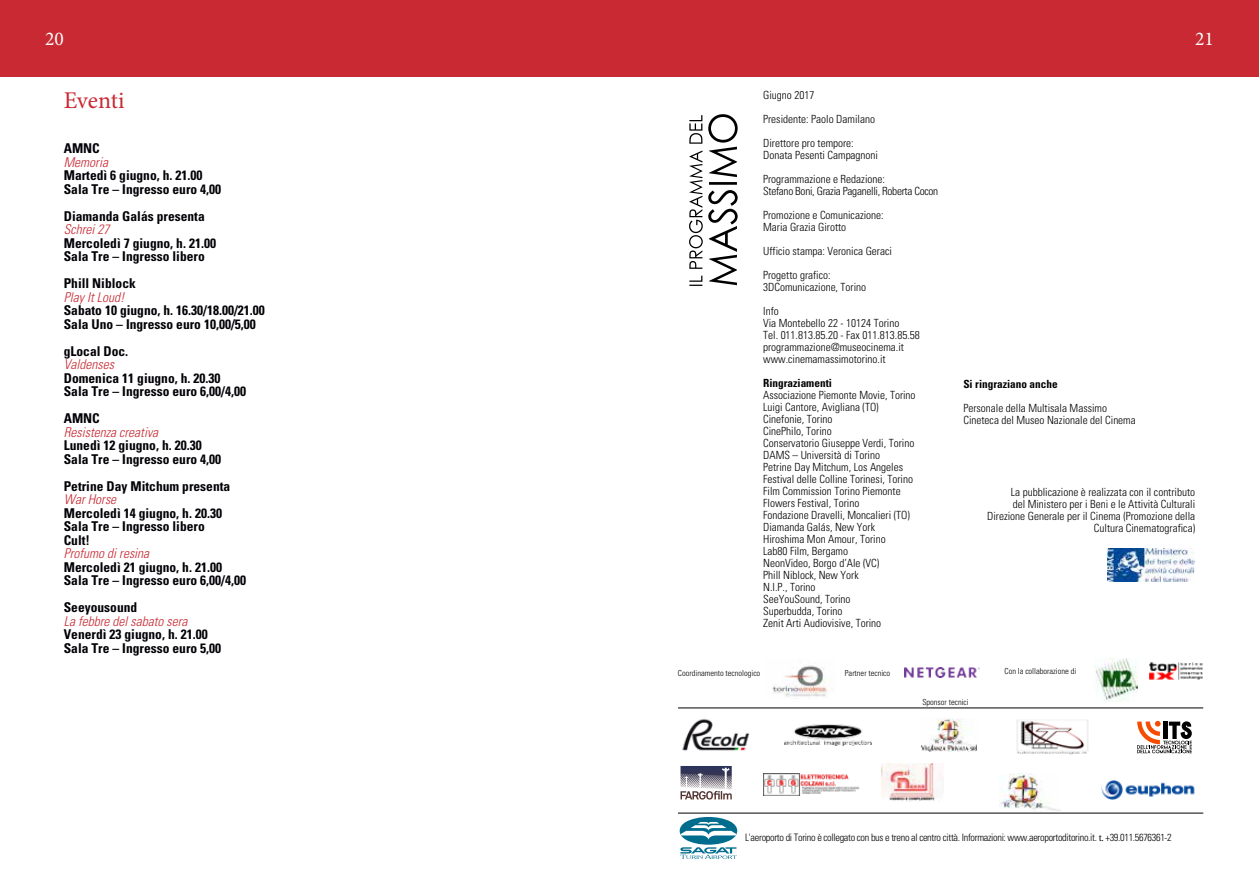
<style>
.page{position:relative;width:1259px;height:893px;background:#fff}
.page>*{position:absolute;margin:0;border:0;box-sizing:border-box;transform-origin:0 0}
.t1{font:24px "Minion Pro";letter-spacing:-.01em;color:#c82932}
.t2{font:19.5px "Minion Pro";color:#fff}
.t3{font:700 condensed 13.5px/13.5px "Univers";color:#010006}
.t4{font:italic 300 condensed 13.5px "Univers";color:#c82932}
.t5{font:300 condensed 11.25px/12px "Univers";color:#000}
.t6{font:300 condensed 11.25px/24px "Univers";letter-spacing:-.025em;color:#000}
.t7{font:700 condensed 11.25px "Univers";color:#000}
.t8{font:300 condensed 10.2px "Univers";letter-spacing:-.03em;color:#000}
.t9{font:300 condensed 8.4px "Univers";color:#000}
.s1{font-family:"Minion Pro";font-weight:400;font-stretch:normal}
</style>
<div class="page">
<div style="left:0;top:0;width:1259px;height:77px;background:#c82932"></div>
<svg style="left:689px;top:114px;width:48px;height:172px"></svg>
<img style="left:904px;top:667px;width:75px;height:11px">
<img style="left:1094px;top:659px;width:43px;height:42px">
<img style="left:1149px;top:662px;width:54px;height:18px">
<img style="left:682px;top:718px;width:68px;height:33px">
<svg style="left:1137px;top:721px;width:54px;height:32px"></svg>
<img style="left:1016px;top:720px;width:73px;height:34px">
<img style="left:1101px;top:780px;width:94px;height:19px">
<img style="left:784px;top:724px;width:87px;height:21px">
<svg style="left:680px;top:766px;width:52px;height:33px"></svg>
<img style="left:764px;top:774px;width:96px;height:21px">
<img style="left:921px;top:719px;width:56px;height:33px">
<img style="left:882px;top:763px;width:53px;height:39px">
<img style="left:999px;top:774px;width:61px;height:39px">
<svg style="left:679px;top:817px;width:58px;height:42px"></svg>
<hr style="left:678px;top:708px;width:525px;height:1px;background:#000">
<hr style="left:678px;top:813px;width:525px;height:1px;background:#000">
<img style="left:772px;top:665px;width:56px;height:32px">
<img style="left:1107px;top:548px;width:87px;height:33px">
<h2 class="t2" style="left:45px;top:26px;width:20px">20</h2>
<h1 class="t1" style="left:64px;top:84px;width:62px">Eventi</h1>
<p class="t3" style="left:64px;top:142px;width:38px">AMNC</p>
<p class="t4" style="left:64px;top:154px;width:46px">Memoria</p>
<p class="t3" style="left:64px;top:169px;width:159px">Martedì 6 giugno, h. 21.00<br>Sala Tre – Ingresso euro 4,00</p>
<p class="t3" style="left:64px;top:209px;width:142px">Diamanda Galás presenta</p>
<p class="t4" style="left:64px;top:221px;width:47px">Schrei 27</p>
<p class="t3" style="left:64px;top:236px;width:154px">Mercoledì 7 giugno, h. 21.00<br>Sala Tre – Ingresso libero</p>
<p class="t3" style="left:64px;top:277px;width:74px">Phill Niblock</p>
<p class="t4" style="left:64px;top:289px;width:62px">Play It Loud!</p>
<p class="t3" style="left:64px;top:304px;width:202px">Sabato 10 giugno, h. 16.30/18.00/21.00<br>Sala Uno – Ingresso euro 10,00/5,00</p>
<p class="t3" style="left:64px;top:344px;width:66px">gLocal Doc.</p>
<p class="t4" style="left:64px;top:356px;width:52px">Valdenses</p>
<p class="t3" style="left:64px;top:371px;width:184px">Domenica 11 giugno, h. 20.30<br>Sala Tre – Ingresso euro 6,00/4,00</p>
<p class="t3" style="left:64px;top:412px;width:38px">AMNC</p>
<p class="t4" style="left:64px;top:424px;width:96px">Resistenza creativa</p>
<p class="t3" style="left:64px;top:439px;width:159px">Lunedì 12 giugno, h. 20.30<br>Sala Tre – Ingresso euro 4,00</p>
<p class="t3" style="left:64px;top:479px;width:168px">Petrine Day Mitchum presenta</p>
<p class="t4" style="left:64px;top:491px;width:54px">War Horse</p>
<p class="t3" style="left:64px;top:506px;width:160px">Mercoledì 14 giugno, h. 20.30<br>Sala Tre – Ingresso libero<br>Cult!</p>
<p class="t4" style="left:64px;top:545px;width:87px">Profumo di resina</p>
<p class="t3" style="left:64px;top:560px;width:184px">Mercoledì 21 giugno, h. 21.00<br>Sala Tre – Ingresso euro 6,00/4,00</p>
<p class="t3" style="left:64px;top:601px;width:75px">Seeyousound</p>
<p class="t4" style="left:64px;top:613px;width:125px">La febbre del sabato sera</p>
<p class="t3" style="left:64px;top:628px;width:159px">Venerdì 23 giugno, h. 21.00<br>Sala Tre – Ingresso euro 5,00</p>
<p class="t5" style="left:763px;top:83px;width:113px;line-height:24px">Giugno 2017<br>Presidente: Paolo Damilano<br>Direttore pro tempore:</p>
<p class="t5" style="left:763px;top:143px;width:123px;line-height:24px">Donata Pesenti Campagnoni<br>Programmazione e Redazione:</p>
<p class="t6" style="left:763px;top:179px;width:177px">Stefano Boni, Grazia Paganelli, Roberta Cocon<br>Promozione e Comunicazione:</p>
<p class="t5" style="left:763px;top:215px;width:130px;line-height:24px">Maria Grazia Girotto<br>Ufficio stampa: Veronica Geraci<br>Progetto grafico:</p>
<p class="t5" style="left:763px;top:275px;width:105px;line-height:24px">3DComunicazione, Torino<br>Info</p>
<p class="t5" style="left:763px;top:317px;width:158px">Via Montebello 22 - 10124 Torino<br>Tel. 011.813.85.20 - Fax 011.813.85.58 programmazione@museocinema.it www.cinemamassimotorino.it</p>
<p class="t7" style="left:763px;top:376px;width:70px">Ringraziamenti</p>
<p class="t5" style="left:763px;top:389px;width:154px">Associazione Piemonte Movie, Torino<br>Luigi Cantore, Avigliana (TO)<br>Cinefonie, Torino<br>CinePhilo, Torino<br>Conservatorio Giuseppe Verdi, Torino<br>DAMS – Università di Torino<br>Petrine Day Mitchum, Los Angeles<br>Festival delle Colline Torinesi, Torino<br>Film Commission Torino Piemonte<br>Flowers Festival, Torino<br>Fondazione Dravelli, Moncalieri (TO)<br>Diamanda Galás, New York<br>Hiroshima Mon Amour, Torino<br>Lab80 Film, Bergamo<br>NeonVideo, Borgo d’Ale (VC)<br>Phill Niblock, New York<br>N.I.P., Torino<br>SeeYouSound, Torino<br>Superbudda, Torino<br>Zenit Arti Audiovisive, Torino</p>
<h2 class="t2" style="left:1195px;top:26px;width:20px">21</h2>
<p class="t7" style="left:963px;top:378px;width:96px">Si ringraziano anche</p>
<p class="t5" style="left:963px;top:402px;width:174px">Personale della Multisala Massimo<br>Cineteca del Museo Nazionale del Cinema</p>
<p class="t5" style="left:987px;top:486px;width:209px;text-align:right">La pubblicazione è realizzata con il contributo<br>del Ministero per i Beni e le Attività Culturali Direzione Generale per il Cinema (Promozione della Cultura Cinematografica)</p>
<p class="t9" style="left:678px;top:668px;width:84px">Coordinamento tecnologico</p>
<p class="t9" style="left:1004px;top:666px;width:73px">Con la collaborazione di</p>
<p class="t9" style="left:845px;top:668px;width:47px">Partner tecnico</p>
<p class="t9" style="left:922px;top:697px;width:48px">Sponsor tecnici</p>
<p class="t8" style="left:745px;top:831px;width:428px">L'aeroporto di Torino è collegato con bus e treno al centro città. Informazioni: www.aeroportoditorino.it. <span class="s1">t.</span> +39.011.5676361-2</p>
</div>
